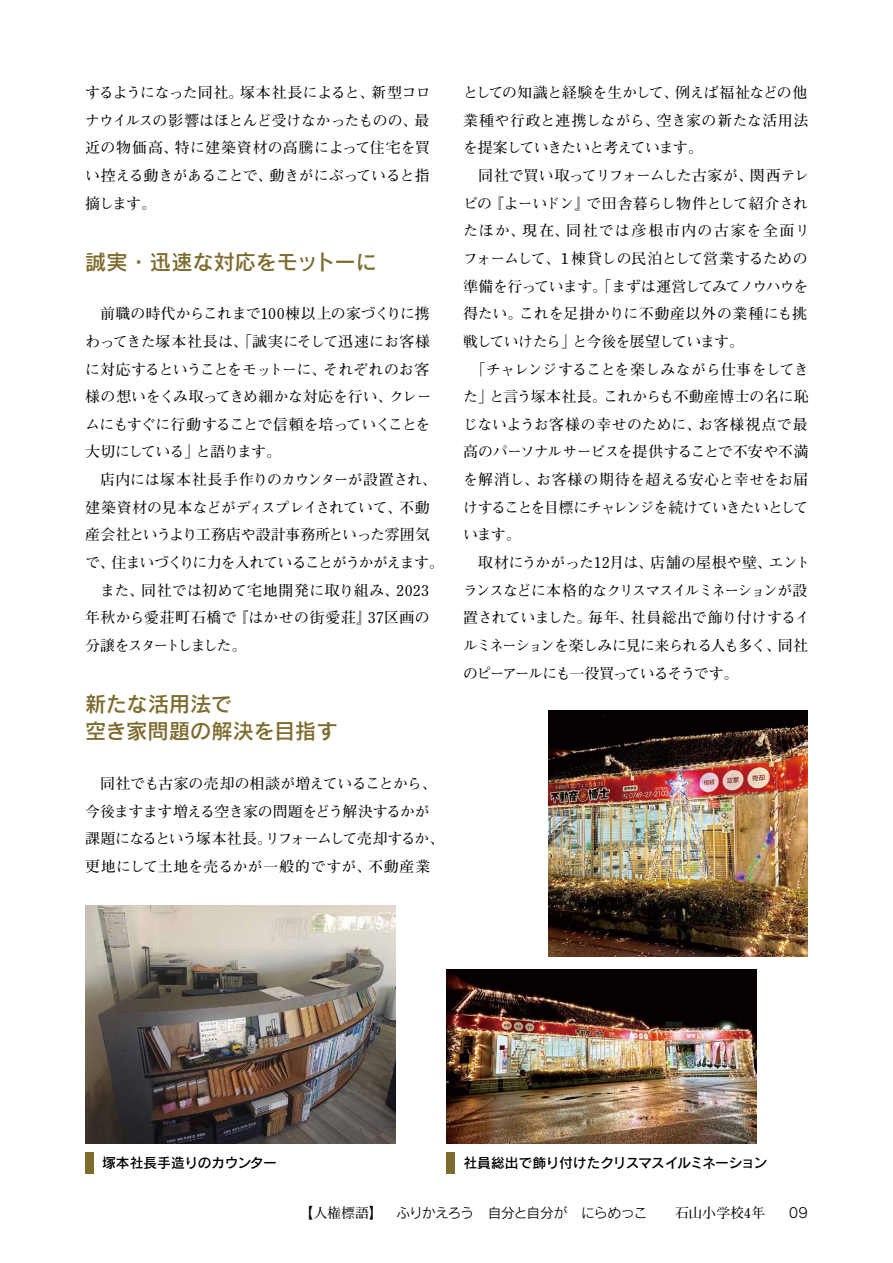
<style>
.page{position:relative;width:893px;height:1263px;background:#fff}
.page>*{position:absolute;margin:0;border:0;box-sizing:border-box;transform-origin:0 0}
.t1{font:21.3px/27.6px "Rodin Pro DB";letter-spacing:-.01em;color:#7e6b2e}
.t2{font:700 14.85px/27.6px "Futo Min A101 Pro";letter-spacing:-.02em;color:#000}
.t3{font:13.8px "Rodin Pro M";letter-spacing:-.07em;color:#000}
.t4{font:13.8px "Rodin Pro DB";letter-spacing:-.035em;color:#000}
.s1{font-family:"Futo Min A101 Pro";font-weight:700}
</style>
<div class="page">
<img style="left:85px;top:906px;width:310px;height:238px">
<img style="left:446px;top:969px;width:311px;height:175px">
<img style="left:548px;top:710px;width:260px;height:247px">
<div style="left:85px;top:1152px;width:9px;height:22px;background:#7e6b2e"></div>
<div style="left:446px;top:1152px;width:9px;height:22px;background:#7e6b2e"></div>
<p class="t2" style="left:85px;top:77px;width:347px;text-align:justify">するようになった同社。塚本社長によると、新型コロナウイルスの影響はほとんど受けなかったものの、最近の物価高、特に建築資材の高騰によって住宅を買い控える動きがあることで、動きがにぶっていると指摘します。</p>
<h1 class="t1" style="left:85px;top:247px;width:293px">誠実・迅速な対応をモットーに</h1>
<p class="t2" style="left:85px;top:298px;width:360px">　前職の時代からこれまで100棟以上の家づくりに携わってきた塚本社長は、「誠実にそして迅速にお客様に対応するということをモットーに、それぞれのお客様の想いをくみ取ってきめ細かな対応を行い、クレームにもすぐに行動することで信頼を培っていくことを大切にしている」と語ります。<br>　店内には塚本社長手作りのカウンターが設置され、建築資材の見本などがディスプレイされていて、不動産会社というより工務店や設計事務所といった雰囲気で、住まいづくりに力を入れていることがうかがえます。　また、同社では初めて宅地開発に取り組み、2023年秋から愛荘町石橋で『はかせの街愛荘』37区画の分譲をスタートしました。</p>
<h1 class="t1" style="left:85px;top:689px;width:254px">新たな活用法で<br>空き家問題の解決を目指す</h1>
<p class="t2" style="left:85px;top:768px;width:361px">　同社でも古家の売却の相談が増えていることから、今後ますます増える空き家の問題をどう解決するかが課題になるという塚本社長。リフォームして売却するか、更地にして土地を売るかが一般的ですが、不動産業</p>
<p class="t2" style="left:463px;top:77px;width:349px">としての知識と経験を生かして、例えば福祉などの他業種や行政と連携しながら、空き家の新たな活用法を提案していきたいと考えています。<br>　同社で買い取ってリフォームした古家が、関西テレビの『よーいドン』で田舎暮らし物件として紹介されたほか、現在、同社では彦根市内の古家を全面リフォームして、１棟貸しの民泊として営業するための準備を行っています。「まずは運営してみてノウハウを得たい。これを足掛かりに不動産以外の業種にも挑戦していけたら」と今後を展望しています。<br>　「チャレンジすることを楽しみながら仕事をしてきた」と言う塚本社長。これからも不動産博士の名に恥じないようお客様の幸せのために、お客様視点で最高のパーソナルサービスを提供することで不安や不満を解消し、お客様の期待を超える安心と幸せをお届けすることを目標にチャレンジを続けていきたいとしています。<br>　取材にうかがった12月は、店舗の屋根や壁、エントランスなどに本格的なクリスマスイルミネーションが設置されていました。毎年、社員総出で飾り付けするイルミネーションを楽しみに見に来られる人も多く、同社のピーアールにも一役買っているそうです。</p>
<p class="t4" style="left:102px;top:1153px;width:176px">塚本社長手造りのカウンター</p>
<p class="t4" style="left:463px;top:1153px;width:305px">社員総出で飾り付けたクリスマスイルミネーション</p>
<p class="t3" style="left:299px;top:1203px;width:467px"><span class="s1">【人権標語】　</span>ふりかえろう　自分と自分が　にらめっこ<span class="s1">　　石山小学校4年</span></p>
<p class="t3" style="left:789px;top:1204px;width:21px">09</p>
</div>
